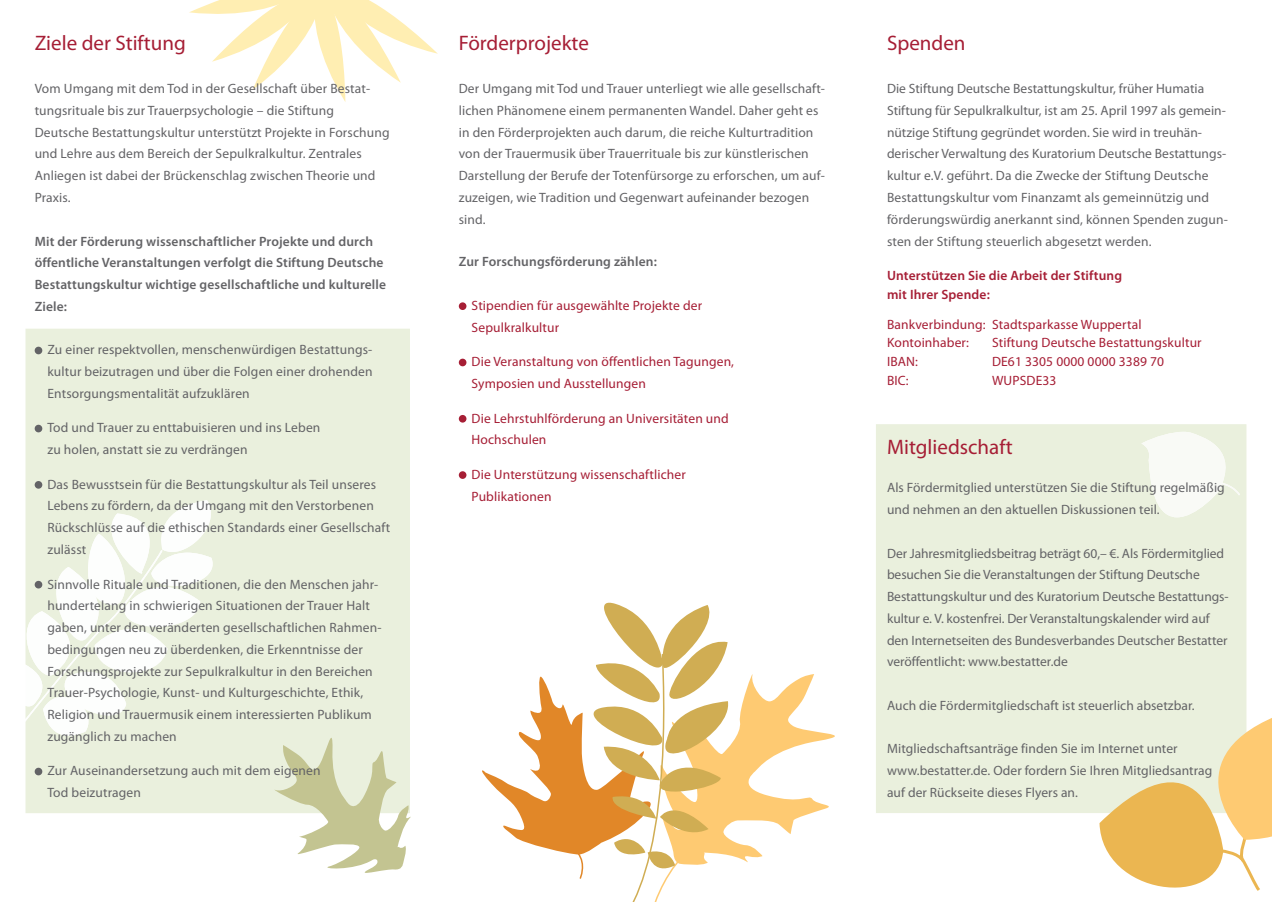
<style>
.page{position:relative;width:1272px;height:902px;background:#fff}
.page>*{position:absolute;margin:0;border:0;box-sizing:border-box;transform-origin:0 0}
.t1{font:21px "Myriad Pro";color:#a61e35}
.t2{font:13.5px/21.8px "Myriad Pro";letter-spacing:.01em;color:#636366}
.t3{font:13.5px/21.8px "Myriad Pro";letter-spacing:.01em;color:#a61e35}
.t4{font:600 13.5px/21.8px "Myriad Pro";letter-spacing:.01em;color:#636366}
.t5{font:600 13.5px/18.8px "Myriad Pro";letter-spacing:.01em;color:#a61e35}
</style>
<div class="page">
<div style="left:25px;top:328px;width:385px;height:485px;background:#eaf0dd"></div>
<svg style="left:25px;top:500px;width:196px;height:241px"></svg>
<svg style="left:482px;top:602px;width:353px;height:299px"></svg>
<svg style="left:189px;top:0;width:249px;height:102px"></svg>
<svg style="left:269px;top:716px;width:142px;height:157px"></svg>
<div style="left:876px;top:424px;width:370px;height:389px;background:#eaf0dd"></div>
<svg style="left:1141px;top:432px;width:99px;height:85px"></svg>
<svg style="left:1099px;top:716px;width:172px;height:175px"></svg>
<div style="left:35px;top:346px;width:7px;height:8px;background:#636366;border-radius:50%"></div>
<div style="left:35px;top:424px;width:7px;height:8px;background:#636366;border-radius:50%"></div>
<div style="left:35px;top:481px;width:7px;height:7px;background:#636366;border-radius:50%"></div>
<div style="left:35px;top:580px;width:7px;height:8px;background:#636366;border-radius:50%"></div>
<div style="left:35px;top:767px;width:7px;height:8px;background:#636366;border-radius:50%"></div>
<div style="left:459px;top:302px;width:7px;height:8px;background:#a61e35;border-radius:50%"></div>
<div style="left:459px;top:358px;width:7px;height:8px;background:#a61e35;border-radius:50%"></div>
<div style="left:459px;top:415px;width:7px;height:7px;background:#a61e35;border-radius:50%"></div>
<div style="left:459px;top:471px;width:7px;height:8px;background:#a61e35;border-radius:50%"></div>
<h1 class="t1" style="left:35px;top:31px;width:153px">Ziele der Stiftung</h1>
<p class="t2" style="left:35px;top:78px;width:356px">Vom Umgang mit dem Tod in der Gesellschaft über Bestat&shy;tungsrituale bis zur Trauerpsychologie – die Stiftung Deutsche Bestattungskultur unterstützt Projekte in Forschung und Lehre aus dem Bereich der Sepulkralkultur. Zentrales Anliegen ist dabei der Brückenschlag zwischen Theorie und Praxis.</p>
<p class="t4" style="left:35px;top:230px;width:353px">Mit der Förderung wissenschaftlicher Projekte und durch öffentliche Veranstaltungen verfolgt die Stiftung Deutsche Bestattungskultur wichtige gesellschaftliche und kulturelle Ziele:</p>
<p class="t2" style="left:47px;top:339px;width:326px;text-align:justify">Zu einer respektvollen, menschenwürdigen Bestattungs&shy;kultur beizutragen und über die Folgen einer drohenden Entsorgungsmentalität aufzuklären</p>
<p class="t2" style="left:47px;top:417px;width:274px">Tod und Trauer zu enttabuisieren und ins Leben zu holen, anstatt sie zu verdrängen</p>
<p class="t2" style="left:47px;top:473px;width:344px">Das Bewusstsein für die Bestattungskultur als Teil unseres Lebens zu fördern, da der Umgang mit den Verstorbenen Rückschlüsse auf die ethischen Standards einer Gesellschaft zulässt</p>
<p class="t2" style="left:47px;top:573px;width:335px">Sinnvolle Rituale und Traditionen, die den Menschen jahr&shy;hundertelang in schwierigen Situationen der Trauer Halt gaben, unter den veränderten gesellschaftlichen Rahmen&shy;bedingungen neu zu überdenken, die Erkenntnisse der Forschungsprojekte zur Sepulkralkultur in den Bereichen Trauer-Psychologie, Kunst- und Kulturgeschichte, Ethik, Religion und Trauermusik einem interessierten Publikum zugänglich zu machen</p>
<p class="t2" style="left:47px;top:760px;width:275px">Zur Auseinandersetzung auch mit dem eigenen<br>Tod beizutragen</p>
<h1 class="t1" style="left:459px;top:31px;width:132px">Förderprojekte</h1>
<p class="t2" style="left:459px;top:78px;width:368px">Der Umgang mit Tod und Trauer unterliegt wie alle gesellschaft&shy;lichen Phänomene einem permanenten Wandel. Daher geht es in den Förderprojekten auch darum, die reiche Kulturtradition von der Trauermusik über Trauerrituale bis zur künstlerischen Darstellung der Berufe der Totenfürsorge zu erforschen, um auf&shy;zuzeigen, wie Tradition und Gegenwart aufeinander bezogen sind.</p>
<p class="t4" style="left:459px;top:251px;width:199px">Zur Forschungsförderung zählen:</p>
<p class="t3" style="left:471px;top:295px;width:232px">Stipendien für ausgewählte Projekte der<br>Sepulkralkultur</p>
<p class="t3" style="left:471px;top:351px;width:264px">Die Veranstaltung von öffentlichen Tagungen,<br>Symposien und Ausstellungen</p>
<p class="t3" style="left:471px;top:407px;width:259px">Die Lehrstuhlförderung an Universitäten und<br>Hochschulen</p>
<p class="t3" style="left:471px;top:463px;width:216px">Die Unterstützung wissenschaftlicher<br>Publikationen</p>
<h1 class="t1" style="left:887px;top:31px;width:80px">Spenden</h1>
<p class="t2" style="left:887px;top:78px;width:342px">Die Stiftung Deutsche Bestattungskultur, früher Humatia Stiftung für Sepulkralkultur, ist am 25. April 1997 als gemein&shy;nützige Stiftung gegründet worden. Sie wird in treuhän&shy;derischer Verwaltung des Kuratorium Deutsche Bestattungs&shy;kultur e.V. geführt. Da die Zwecke der Stiftung Deutsche Bestattungskultur vom Finanzamt als ge meinnützig und förderungswürdig anerkannt sind, können Spenden zugun&shy;sten der Stiftung steuerlich abgesetzt werden.</p>
<p class="t5" style="left:887px;top:267px;width:236px">Unterstützen Sie die Arbeit der Stiftung mit Ihrer Spende:</p>
<p class="t3" style="left:887px;top:315px;width:256px;line-height:18.8px">Bankverbindung: Stadtsparkasse Wuppertal<br>Kontoinhaber:</p>
<p class="t3" style="left:992px;top:332px;width:211px">Stiftung Deutsche Bestattungskultur</p>
<p class="t3" style="left:887px;top:351px;width:33px">IBAN:</p>
<p class="t3" style="left:992px;top:351px;width:173px">DE61 3305 0000 0000 3389 70</p>
<p class="t3" style="left:887px;top:370px;width:23px">BIC:</p>
<p class="t3" style="left:992px;top:370px;width:66px">WUPSDE33</p>
<h1 class="t1" style="left:887px;top:435px;width:127px">Mitgliedschaft</h1>
<p class="t2" style="left:887px;top:477px;width:339px">Als Fördermitglied unterstützen Sie die Stiftung regelmäßig und nehmen an den aktuellen Diskussionen teil.</p>
<p class="t2" style="left:887px;top:542px;width:343px">Der Jahresmitgliedsbeitrag beträgt 60,– €. Als Fördermitglied besuchen Sie die Veranstaltungen der Stiftung Deutsche Bestattungskultur und des Kuratorium Deutsche Bestattungs&shy;kultur e. V. kostenfrei. Der Veranstaltungskalender wird auf den Internetseiten des Bundesverbandes Deutscher Bestatter veröffentlicht: www.bestatter.de</p>
<p class="t2" style="left:887px;top:694px;width:309px">Auch die Fördermitgliedschaft ist steuerlich absetzbar.</p>
<p class="t2" style="left:887px;top:738px;width:327px">Mitgliedschaftsanträge finden Sie im Internet unter www.bestatter.de. Oder fordern Sie Ihren Mitgliedsantrag auf der Rückseite dieses Flyers an.</p>
</div>
